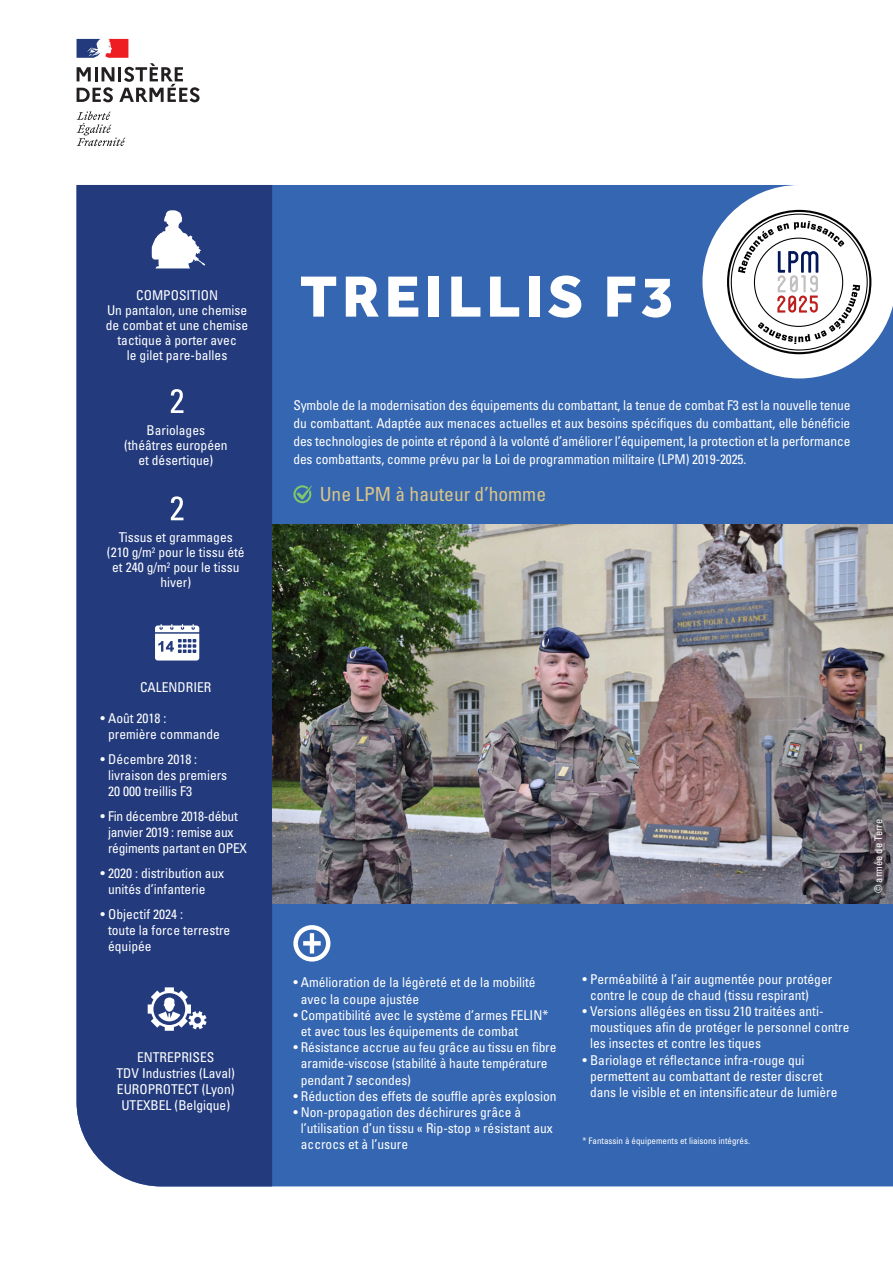
<style>
.page{position:relative;width:893px;height:1263px;background:#fff}
.page>*{position:absolute;margin:0;border:0;box-sizing:border-box;transform-origin:0 0}
.Titre-Fiche{font:800 60px "Effra";letter-spacing:.08em;color:#fff}
.Texte-Courant{font:condensed 19.5px "Univers LT Std";color:#dbc585}
.TEXTE_COURANT{font:condensed 13.5px/16.2px "Univers LT Std";color:#fff}
.Texte-Courant-2{font:condensed 13.5px/15px "Univers LT Std";color:#fff;text-align:center}
.TEXTE_COURANT-2{font:condensed 13.5px/16.2px "Univers LT Std";letter-spacing:-.02em;color:#fff}
.Texte-Courant-3{font:condensed 10.5px "Univers LT Std";color:#fff}
.TEXTE_COURANT-3{font:condensed 9px "Univers LT Std";color:#fff}
</style>
<div class="page">
<div style="left:272px;top:185px;width:621px;height:1001px;background:#3566b1"></div>
<div style="left:77px;top:185px;width:195px;height:1001px;background:#233b7d"></div>
<svg style="left:77px;top:111px;width:48px;height:35px"></svg>
<svg style="left:77px;top:39px;width:123px;height:63px"></svg>
<svg style="left:702px;top:185px;width:191px;height:193px"></svg>
<div style="left:293px;top:925px;width:37px;height:36px;border:4px solid #fff;border-radius:50%"></div>
<svg style="left:303px;top:933px;width:18px;height:20px"></svg>
<svg style="left:293px;top:485px;width:19px;height:18px"></svg>
<svg style="left:155px;top:624px;width:44px;height:36px"></svg>
<svg style="left:171px;top:389px;width:12px;height:24px"></svg>
<svg style="left:171px;top:496px;width:12px;height:24px"></svg>
<svg style="left:152px;top:210px;width:53px;height:58px"></svg>
<svg style="left:148px;top:987px;width:59px;height:44px"></svg>
<img style="left:272px;top:524px;width:621px;height:380px">
<p class="Texte-Courant-2" style="left:136px;top:287px;width:83px">COMPOSITION</p>
<p class="Texte-Courant-2" style="left:106px;top:302px;width:144px">Un pantalon, une chemise de combat et une chemise tactique à porter avec<br>le gilet pare-balles</p>
<p class="Texte-Courant-2" style="left:124px;top:423px;width:105px">Bariolages (théâtres européen et désertique)</p>
<p class="Texte-Courant-2" style="left:107px;top:530px;width:139px">Tissus et grammages (210 g/m<sup>2</sup> pour le tissu été et 240 g/m<sup>2</sup> pour le tissu hiver)</p>
<p class="TEXTE_COURANT" style="left:140px;top:679px;width:73px">CALENDRIER</p>
<p class="TEXTE_COURANT" style="left:108px;top:710px;width:113px;text-indent:-7px">• Août 2018 :<br>première commande</p>
<p class="TEXTE_COURANT" style="left:108px;top:751px;width:121px;text-indent:-7px">• Décembre 2018 : livraison des premiers<br>20 000 treillis F3</p>
<p class="TEXTE_COURANT-2" style="left:108px;top:808px;width:141px;text-indent:-7px">• Fin décembre 2018-début janvier 2019 : remise aux régiments partant en OPEX</p>
<p class="TEXTE_COURANT" style="left:108px;top:865px;width:118px;text-indent:-7px">• 2020 : distribution aux unités d’infanterie</p>
<p class="TEXTE_COURANT" style="left:108px;top:906px;width:124px;text-indent:-7px">• Objectif 2024 :<br>toute la force terrestre équipée</p>
<p class="TEXTE_COURANT" style="left:137px;top:1048px;width:79px">ENTREPRISES</p>
<p class="TEXTE_COURANT" style="left:116px;top:1064px;width:120px;text-align:center">TDV Industries (Laval)<br>EUROPROTECT (Lyon)<br>UTEXBEL (Belgique)</p>
<p class="Titre-Fiche" style="left:300px;top:261px;width:377px">TREILLIS F3</p>
<p class="TEXTE_COURANT" style="left:293px;top:395px;width:559px;line-height:18px;text-align:justify">Symbole de la modernisation des équipements du combattant, la tenue de combat F3 est la nouvelle tenue du combattant. Adaptée aux menaces actuelles et aux besoins spécifiques du combattant, elle bénéficie des technologies de pointe et répond à la volonté d’améliorer l’équipement, la protection et la performance des combattants, comme prévu par la Loi de programmation militaire (LPM) 2019-2025.</p>
<p class="Texte-Courant" style="left:320px;top:482px;width:228px">Une LPM à hauteur d’homme</p>
<p class="Texte-Courant-3" style="left:872px;top:893px;width:76px;rotate:-90deg">© armée de Terre</p>
<p class="TEXTE_COURANT" style="left:301px;top:974px;width:236px;text-indent:-7px">• Amélioration de la légèreté et de la mobilité avec la coupe ajustée</p>
<p class="TEXTE_COURANT" style="left:301px;top:1006px;width:249px;text-indent:-7px">• Compatibilité avec le système d’armes FELIN* et avec tous les équipements de combat</p>
<p class="TEXTE_COURANT" style="left:301px;top:1039px;width:257px;text-indent:-7px">• Résistance accrue au feu grâce au tissu en fibre aramide-viscose (stabilité à haute température pendant 7 secondes)</p>
<p class="TEXTE_COURANT" style="left:293px;top:1087px;width:265px">• Réduction des effets de souffle après explosion</p>
<p class="TEXTE_COURANT" style="left:301px;top:1104px;width:253px;text-indent:-7px">• Non-propagation des déchirures grâce à l’utilisation d’un tissu « Rip-stop » résistant aux accrocs et à l’usure</p>
<p class="TEXTE_COURANT" style="left:590px;top:970px;width:244px;text-indent:-7px">• Perméabilité à l’air augmentée pour protéger contre le coup de chaud (tissu respirant)</p>
<p class="TEXTE_COURANT" style="left:590px;top:1003px;width:261px;text-indent:-7px">• Versions allégées en tissu 210 traitées anti&shy;moustiques afin de protéger le personnel contre les insectes et contre les tiques</p>
<p class="TEXTE_COURANT" style="left:590px;top:1051px;width:249px;text-indent:-7px">• Bariolage et réflectance infra-rouge qui permettent au combattant de rester discret dans le visible et en intensificateur de lumière</p>
<p class="TEXTE_COURANT-3" style="left:583px;top:1135px;width:169px">* Fantassin à équipements et liaisons intégrés.</p>
</div>
